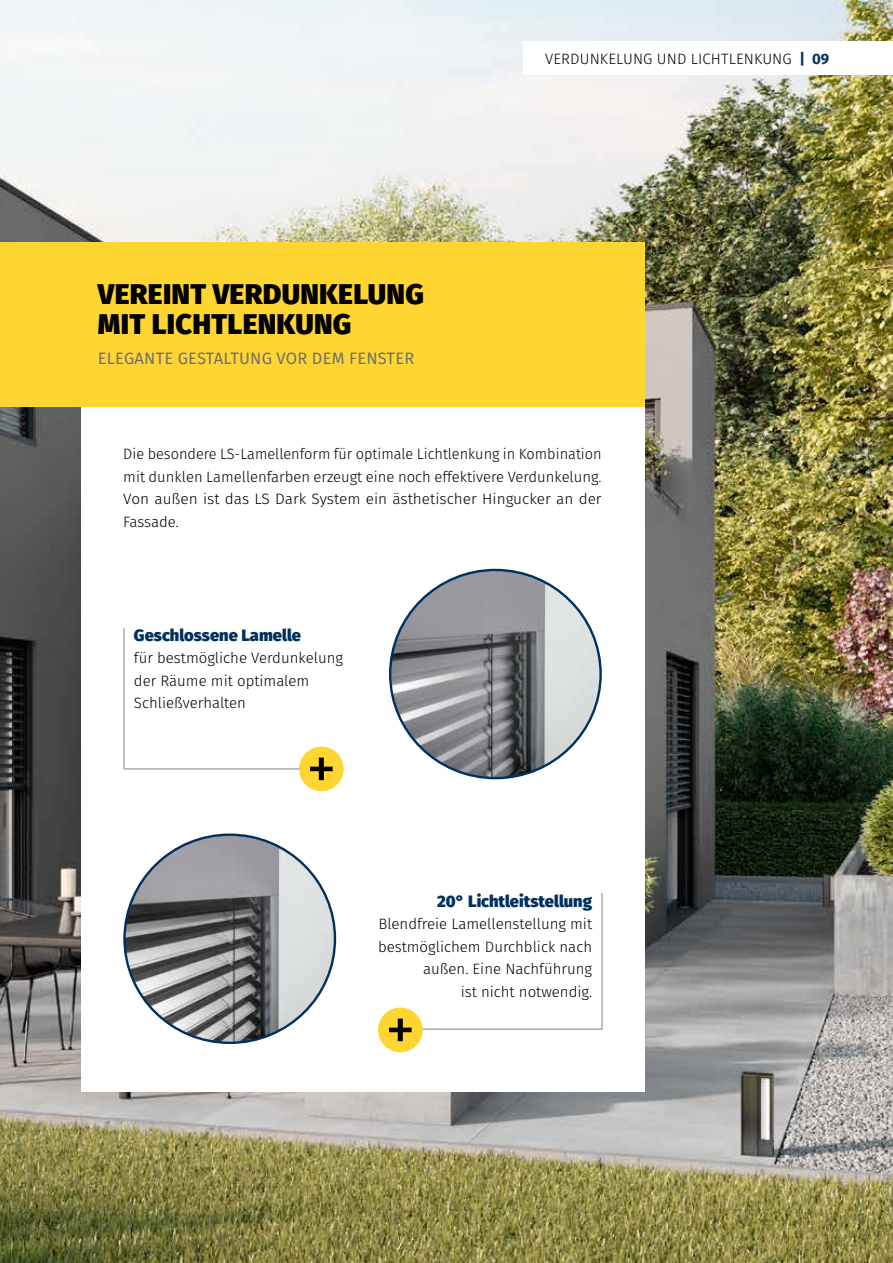
<style>
.page{position:relative;width:893px;height:1263px;background:#fff}
.page>*{position:absolute;margin:0;border:0;box-sizing:border-box;transform-origin:0 0}
.t1{font:800 28.5px/30px "Fira Sans";letter-spacing:.01em;color:#000}
.t2{font:800 16.5px "Fira Sans";color:#00305d}
.t3{font:16.5px "Fira Sans";letter-spacing:.01em;color:#706f6f}
.t4{font:300 15px/22.5px "Fira Sans";color:#000}
.s1{font-weight:700;color:#00305d}
</style>
<div class="page">
<img style="left:0;top:0;width:893px;height:1263px">
<div style="left:81px;top:256px;width:563px;height:836px;background:#fff"></div>
<div style="left:0;top:242px;width:644px;height:165px;background:#ffd531"></div>
<div style="left:378px;top:1007px;width:45px;height:45px;background:#ffd531;border-radius:50%"></div>
<svg style="left:389px;top:893px;width:214px;height:148px"></svg>
<div style="left:299px;top:746px;width:45px;height:45px;background:#ffd531;border-radius:50%"></div>
<svg style="left:123px;top:628px;width:210px;height:152px"></svg>
<div style="left:523px;top:42px;width:370px;height:33px;background:#fff"></div>
<img style="left:125px;top:836px;width:210px;height:207px">
<img style="left:390px;top:570px;width:211px;height:208px">
<h1 class="t1" style="left:98px;top:277px;width:327px">VEREINT VERDUNKELUNG<br>MIT LICHTLENKUNG</h1>
<p class="t3" style="left:98px;top:346px;width:318px">ELEGANTE GESTALTUNG VOR DEM FENSTER</p>
<p class="t4" style="left:545px;top:47px;width:286px">VERDUNKELUNG UND LICHTLENKUNG <span class="s1">| 09</span></p>
<p class="t4" style="left:123px;top:443px;width:480px;text-align:justify">Die besondere LS-Lamellenform für optimale Lichtlenkung in Kombination mit dunklen Lamellenfarben erzeugt eine noch effektivere Verdunkelung.<br>Von außen ist das LS Dark System ein ästhetischer Hingucker an der Fassade.</p>
<p class="t2" style="left:134px;top:620px;width:169px">Geschlossene Lamelle</p>
<p class="t4" style="left:134px;top:647px;width:211px">für bestmögliche Verdunkelung der Räume mit optimalem<br>Schließverhalten</p>
<p class="t2" style="left:437px;top:886px;width:156px">20° Lichtleitstellung</p>
<p class="t4" style="left:378px;top:912px;width:216px;text-align:right">Blendfreie Lamellenstellung mit bestmöglichem Durchblick nach außen. Eine Nachführung<br>ist nicht notwendig.</p>
</div>
